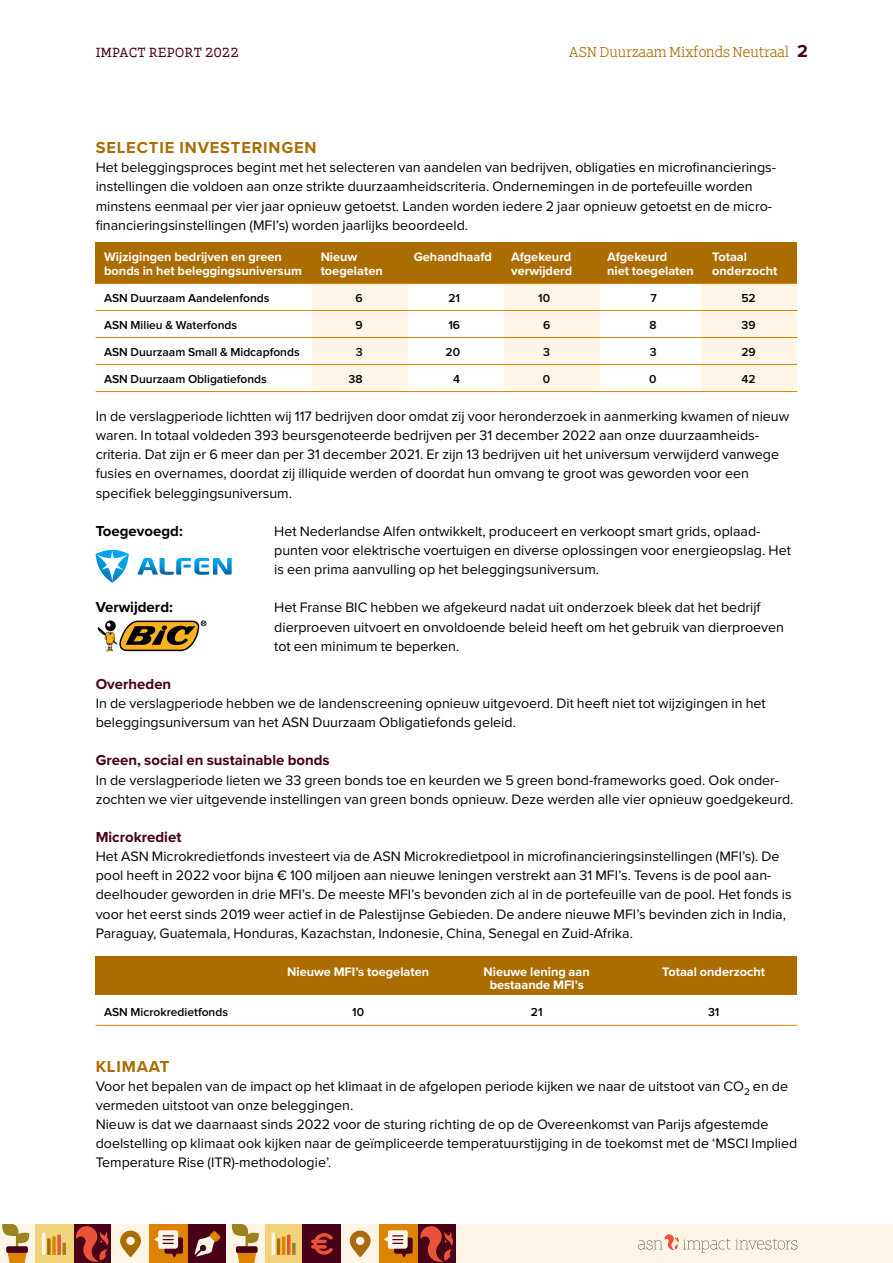
<style>
.page{position:relative;width:893px;height:1263px;background:#fff}
.page>*{position:absolute;margin:0;border:0;box-sizing:border-box;transform-origin:0 0}
.t1{font:700 16.5px "Proxima Nova";letter-spacing:.05em;color:#ab6c00}
.t2{font:700 15px "Proxima Nova";color:#480116}
.t3{font:600 15px "ASN Bank Slab";color:#ab6c00}
.t4{font:700 15px "Proxima Nova";color:#000}
.t5{font:14.25px/19.2px "Proxima Nova";color:#000}
.t6{font:700 13.5px "ASN Bank Slab";letter-spacing:.04em;color:#480116}
.t7{font:700 12.75px "Proxima Nova";color:#fff}
.t8{font:600 12px "Proxima Nova";color:#000}
.s1{font-family:"Proxima Nova";font-weight:700;font-size:18px;color:#480116}
</style>
<div class="page">
<div style="left:0;top:1225px;width:893px;height:38px;background:#fff5e6"></div>
<svg style="left:638px;top:1234px;width:159px;height:18px"></svg>
<div style="left:73px;top:1225px;width:38px;height:38px;background:#480116"></div>
<svg style="left:76px;top:1226px;width:33px;height:36px"></svg>
<div style="left:188px;top:1225px;width:38px;height:38px;background:#480116"></div>
<svg style="left:194px;top:1231px;width:27px;height:25px"></svg>
<div style="left:35px;top:1225px;width:38px;height:38px;background:#f1d37b"></div>
<svg style="left:42px;top:1233px;width:4px;height:22px"></svg>
<svg style="left:47px;top:1238px;width:4px;height:17px"></svg>
<svg style="left:52px;top:1236px;width:4px;height:19px"></svg>
<svg style="left:57px;top:1234px;width:4px;height:21px"></svg>
<svg style="left:62px;top:1243px;width:4px;height:12px"></svg>
<svg style="left:120px;top:1230px;width:21px;height:27px"></svg>
<svg style="left:2px;top:1225px;width:27px;height:38px"></svg>
<div style="left:150px;top:1225px;width:38px;height:38px;background:#dd8300"></div>
<svg style="left:155px;top:1230px;width:28px;height:27px"></svg>
<div style="left:418px;top:1225px;width:38px;height:38px;background:#480116"></div>
<svg style="left:420px;top:1226px;width:33px;height:36px"></svg>
<div style="left:264px;top:1225px;width:39px;height:38px;background:#f1d37b"></div>
<hr style="left:272px;top:1233px;width:3px;height:22px;background:#fff5e6">
<hr style="left:277px;top:1238px;width:3px;height:17px;background:#ab6c00">
<hr style="left:282px;top:1236px;width:3px;height:19px;background:#dd8300">
<hr style="left:287px;top:1234px;width:3px;height:21px;background:#ea5239">
<svg style="left:292px;top:1243px;width:4px;height:12px"></svg>
<svg style="left:350px;top:1230px;width:21px;height:27px"></svg>
<svg style="left:232px;top:1225px;width:27px;height:38px"></svg>
<div style="left:303px;top:1225px;width:38px;height:38px;background:#480116"></div>
<svg style="left:311px;top:1233px;width:22px;height:21px"></svg>
<div style="left:379px;top:1225px;width:39px;height:38px;background:#dd8300"></div>
<svg style="left:384px;top:1230px;width:29px;height:27px"></svg>
<div style="left:96px;top:957px;width:701px;height:38px;background:#ab6c00"></div>
<div style="left:702px;top:267px;width:95px;height:125px;background:#fff5e6"></div>
<div style="left:504px;top:267px;width:96px;height:125px;background:#fff5e6"></div>
<div style="left:313px;top:267px;width:95px;height:125px;background:#fff5e6"></div>
<div style="left:96px;top:242px;width:701px;height:42px;background:#ab6c00"></div>
<svg style="left:138px;top:558px;width:94px;height:17px"></svg>
<svg style="left:96px;top:550px;width:33px;height:33px"></svg>
<hr style="left:96px;top:283px;width:701px;height:1px;background:#dd8300">
<hr style="left:96px;top:310px;width:701px;height:1px;background:#dd8300">
<hr style="left:96px;top:337px;width:701px;height:1px;background:#dd8300">
<hr style="left:96px;top:364px;width:701px;height:1px;background:#dd8300">
<hr style="left:96px;top:391px;width:701px;height:1px;background:#dd8300">
<hr style="left:96px;top:1025px;width:701px;height:1px;background:#dd8300">
<svg style="left:97px;top:620px;width:109px;height:32px"></svg>
<p class="t6" style="left:96px;top:42px;width:144px">IMPACT REPORT 2022</p>
<p class="t3" style="left:569px;top:41px;width:241px">ASN Duurzaam Mixfonds Neutraal <span class="s1">2</span></p>
<p class="t1" style="left:96px;top:135px;width:222px">SELECTIE INVESTERINGEN</p>
<p class="t5" style="left:96px;top:157px;width:682px">Het beleggingsproces begint met het selecteren van aandelen van bedrijven, obligaties en microfinancierings&shy;instellingen die voldoen aan onze strikte duurzaamheidscriteria. Ondernemingen in de portefeuille worden minstens eenmaal per vier jaar opnieuw getoetst. Landen worden iedere 2 jaar opnieuw getoetst en de micro&shy;financieringsinstellingen (MFI’s) worden jaarlijks beoordeeld.</p>
<p class="t7" style="left:104px;top:247px;width:179px">Wijzigingen bedrijven en green</p>
<p class="t7" style="left:321px;top:247px;width:38px">Nieuw</p>
<p class="t7" style="left:414px;top:247px;width:80px">Gehandhaafd</p>
<p class="t7" style="left:511px;top:247px;width:62px">Afgekeurd</p>
<p class="t7" style="left:607px;top:247px;width:62px">Afgekeurd</p>
<p class="t7" style="left:712px;top:247px;width:36px">Totaal</p>
<p class="t7" style="left:104px;top:261px;width:199px">bonds in het beleggingsuniversum</p>
<p class="t7" style="left:321px;top:261px;width:64px">toegelaten</p>
<p class="t7" style="left:511px;top:261px;width:63px">verwijderd</p>
<p class="t7" style="left:607px;top:261px;width:88px">niet toegelaten</p>
<p class="t7" style="left:712px;top:261px;width:67px">onderzocht</p>
<p class="t8" style="left:104px;top:292px;width:167px">ASN Duurzaam Aandelenfonds</p>
<p class="t8" style="left:355px;top:292px;width:9px">6</p>
<p class="t8" style="left:448px;top:292px;width:13px">21</p>
<p class="t8" style="left:538px;top:292px;width:13px">10</p>
<p class="t8" style="left:650px;top:292px;width:8px">7</p>
<p class="t8" style="left:741px;top:292px;width:16px">52</p>
<p class="t8" style="left:104px;top:319px;width:135px">ASN Milieu &amp; Waterfonds</p>
<p class="t8" style="left:355px;top:319px;width:9px">9</p>
<p class="t8" style="left:448px;top:319px;width:13px">16</p>
<p class="t8" style="left:543px;top:319px;width:9px">6</p>
<p class="t8" style="left:650px;top:319px;width:9px">8</p>
<p class="t8" style="left:742px;top:319px;width:16px">39</p>
<p class="t8" style="left:104px;top:346px;width:197px">ASN Duurzaam Small &amp; Midcapfonds</p>
<p class="t8" style="left:356px;top:346px;width:8px">3</p>
<p class="t8" style="left:446px;top:346px;width:16px">20</p>
<p class="t8" style="left:543px;top:346px;width:8px">3</p>
<p class="t8" style="left:650px;top:346px;width:8px">3</p>
<p class="t8" style="left:741px;top:346px;width:16px">29</p>
<p class="t8" style="left:104px;top:373px;width:164px">ASN Duurzaam Obligatiefonds</p>
<p class="t8" style="left:349px;top:373px;width:16px">38</p>
<p class="t8" style="left:453px;top:373px;width:8px">4</p>
<p class="t8" style="left:543px;top:373px;width:9px">0</p>
<p class="t8" style="left:649px;top:373px;width:9px">0</p>
<p class="t8" style="left:742px;top:373px;width:16px">42</p>
<p class="t5" style="left:96px;top:406px;width:695px">In de verslagperiode lichtten wij 117 bedrijven door omdat zij voor heronderzoek in aanmerking kwamen of nieuw waren. In totaal voldeden 393 beursgenoteerde bedrijven per 31 december 2022 aan onze duurzaamheids&shy;criteria. Dat zijn er 6 meer dan per 31 december 2021. Er zijn 13 bedrijven uit het universum verwijderd vanwege fusies en overnames, doordat zij illiquide werden of doordat hun omvang te groot was geworden voor een specifiek beleggingsuniversum.</p>
<p class="t4" style="left:96px;top:520px;width:89px">Toegevoegd:</p>
<p class="t5" style="left:274px;top:521px;width:518px">Het Nederlandse Alfen ontwikkelt, produceert en verkoopt smart grids, oplaad&shy;punten voor elektrische voertuigen en diverse oplossingen voor energieopslag. Het is een prima aanvulling op het beleggingsuniversum.</p>
<p class="t4" style="left:96px;top:596px;width:79px">Verwijderd:</p>
<p class="t5" style="left:274px;top:597px;width:511px">Het Franse BIC hebben we afgekeurd nadat uit onderzoek bleek dat het bedrijf dierproeven uitvoert en onvoldoende beleid heeft om het gebruik van dierproeven tot een minimum te beperken.</p>
<p class="t2" style="left:96px;top:673px;width:77px">Overheden</p>
<p class="t5" style="left:96px;top:693px;width:672px">In de verslagperiode hebben we de landenscreening opnieuw uitgevoerd. Dit heeft niet tot wijzigingen in het beleggingsuniversum van het ASN Duurzaam Obligatiefonds geleid.</p>
<p class="t2" style="left:96px;top:749px;width:236px">Green, social en sustainable bonds</p>
<p class="t5" style="left:96px;top:770px;width:699px">In de verslagperiode lieten we 33 green bonds toe en keurden we 5 green bond-frameworks goed. Ook onder&shy;zochten we vier uitgevende instellingen van green bonds opnieuw. Deze werden alle vier opnieuw goedgekeurd.</p>
<p class="t2" style="left:96px;top:826px;width:87px">Microkrediet</p>
<p class="t5" style="left:96px;top:846px;width:697px">Het ASN Microkredietfonds investeert via de ASN Microkredietpool in microfinancieringsinstellingen (MFI’s). De pool heeft in 2022 voor bijna € 100 miljoen aan nieuwe leningen verstrekt aan 31 MFI’s. Tevens is de pool aan&shy;deelhouder geworden in drie MFI’s. De meeste MFI’s bevonden zich al in de portefeuille van de pool. Het fonds is voor het eerst sinds 2019 weer actief in de Palestijnse Gebieden. De andere nieuwe MFI’s bevinden zich in India, Paraguay, Guatemala, Honduras, Kazachstan, Indonesie, China, Senegal en Zuid-Afrika.</p>
<p class="t7" style="left:287px;top:962px;width:144px">Nieuwe MFI’s toegelaten</p>
<p class="t7" style="left:484px;top:962px;width:108px">Nieuwe lening aan</p>
<p class="t7" style="left:662px;top:962px;width:104px">Totaal onderzocht</p>
<p class="t7" style="left:490px;top:976px;width:96px">bestaande MFI’s</p>
<p class="t8" style="left:104px;top:1007px;width:125px">ASN Microkredietfonds</p>
<p class="t8" style="left:352px;top:1007px;width:13px">10</p>
<p class="t8" style="left:531px;top:1007px;width:13px">21</p>
<p class="t8" style="left:708px;top:1007px;width:13px">31</p>
<p class="t1" style="left:96px;top:1054px;width:75px">KLIMAAT</p>
<p class="t5" style="left:96px;top:1076px;width:703px">Voor het bepalen van de impact op het klimaat in de afgelopen periode kijken we naar de uitstoot van CO<sub>2</sub> en de vermeden uitstoot van onze beleggingen.<br>Nieuw is dat we daarnaast sinds 2022 voor de sturing richting de op de Overeenkomst van Parijs afgestemde doelstelling op klimaat ook kijken naar de geïmpliceerde temperatuurstijging in de toekomst met de ‘MSCI Implied Temperature Rise (ITR)-methodologie’.</p>
</div>
